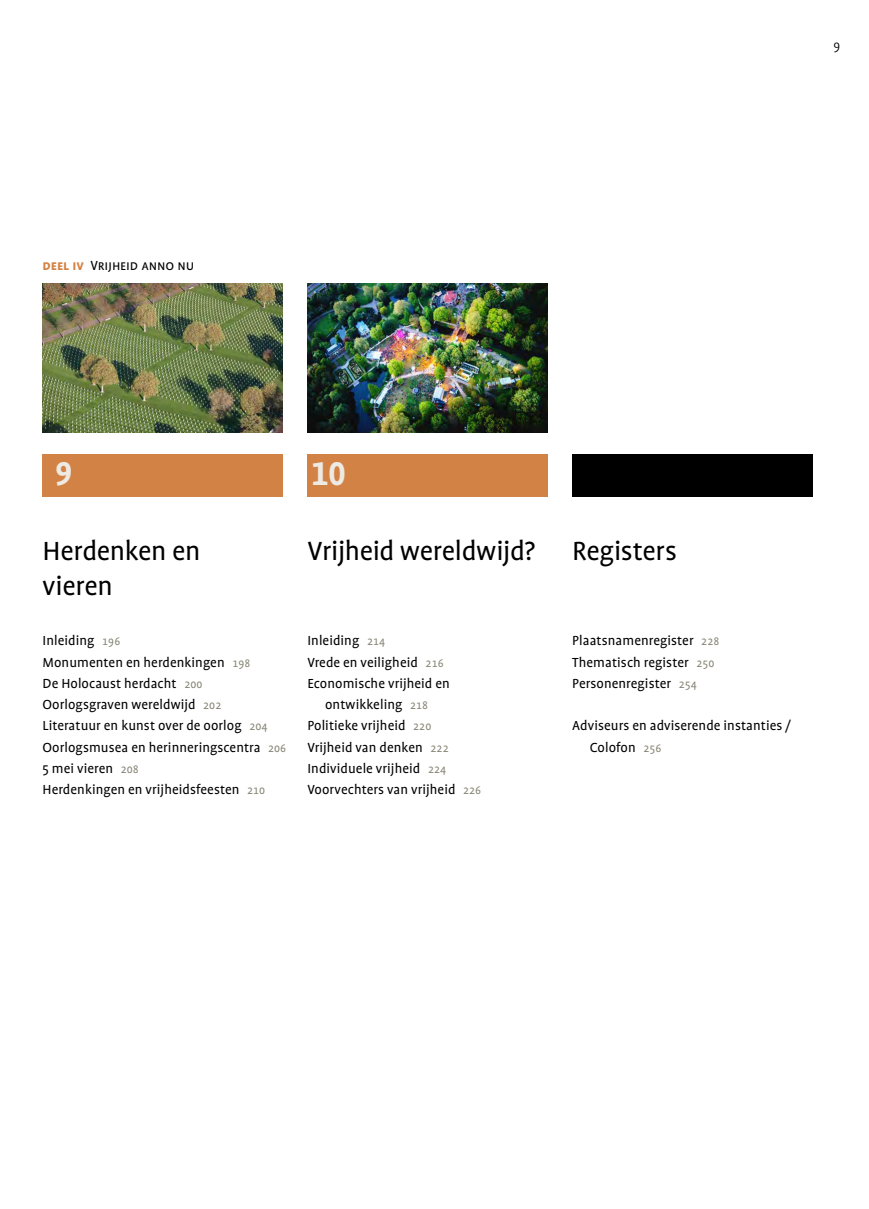
<style>
.page{position:relative;width:869px;height:1209px;background:#fff}
.page>*{position:absolute;margin:0;border:0;box-sizing:border-box;transform-origin:0 0}
.t1{font:700 37.5px "Profile NO";color:#ede9e3}
.t2{font:30px/35px "Profile";letter-spacing:-.01em;color:#000}
.t3{font:15px/21.2px "Profile";letter-spacing:.005em;color:#000}
.t4{font:15px "Profile SC";letter-spacing:-.005em;color:#000}
.t5{font:300 14.38px "Profile SC";color:#000}
.s1{font-weight:700;color:#d38245}
.s2{font-family:"Profile SC";font-size:12.5px;color:#878575}
</style>
<div class="page">
<img style="left:43px;top:283px;width:239px;height:149px">
<img style="left:307px;top:283px;width:240px;height:149px">
<div style="left:76px;top:454px;width:206px;height:42px;background:#d38245"></div>
<div style="left:341px;top:454px;width:206px;height:42px;background:#d38245"></div>
<div style="left:605px;top:454px;width:206px;height:42px;background:#000"></div>
<div style="left:43px;top:454px;width:42px;height:42px;background:#d38245"></div>
<div style="left:307px;top:454px;width:43px;height:42px;background:#d38245"></div>
<div style="left:572px;top:454px;width:42px;height:42px;background:#000"></div>
<p class="t5" style="left:833px;top:37px;width:8px">9</p>
<p class="t4" style="left:43px;top:257px;width:153px"><span class="s1">deel iv</span> Vrijheid anno nu</p>
<h1 class="t1" style="left:55px;top:452px;width:19px">9</h1>
<h1 class="t1" style="left:311px;top:452px;width:37px">10</h1>
<h2 class="t2" style="left:43px;top:533px;width:159px">Herdenken en vieren</h2>
<h2 class="t2" style="left:307px;top:533px;width:371px">Vrijheid wereldwijd? Registers</h2>
<p class="t3" style="left:43px;top:629px;width:245px">Inleiding <span class="s2">196<br></span>Monumenten en herdenkingen <span class="s2">198<br></span>De Holocaust herdacht <span class="s2">200<br></span>Oorlogsgraven wereldwijd <span class="s2">202<br></span>Literatuur en kunst over de oorlog <span class="s2">204<br></span>Oorlogsmusea en herinneringscentra <span class="s2">206<br></span>5 mei vieren <span class="s2">208<br></span>Herdenkingen en vrijheidsfeesten <span class="s2">210</span></p>
<p class="t3" style="left:307px;top:629px;width:79px">Inleiding <span class="s2">214</span></p>
<p class="t3" style="left:572px;top:629px;width:148px">Plaatsnamenregister <span class="s2">228<br></span>Thematisch register <span class="s2">250<br></span>Personenregister <span class="s2">254</span></p>
<p class="t3" style="left:589px;top:714px;width:202px;text-indent:-18px">Adviseurs en adviserende instanties /<br>Colofon <span class="s2">256</span></p>
<p class="t3" style="left:307px;top:651px;width:138px">Vrede en veiligheid <span class="s2">216</span></p>
<p class="t3" style="left:307px;top:672px;width:144px">Economische vrijheid en</p>
<p class="t3" style="left:325px;top:693px;width:104px">ontwikkeling <span class="s2">218</span></p>
<p class="t3" style="left:307px;top:714px;width:125px">Politieke vrijheid <span class="s2">220</span></p>
<p class="t3" style="left:307px;top:736px;width:143px">Vrijheid van denken <span class="s2">222</span></p>
<p class="t3" style="left:307px;top:757px;width:140px">Individuele vrijheid <span class="s2">224</span></p>
<p class="t3" style="left:307px;top:778px;width:175px">Voorvechters van vrijheid <span class="s2">226</span></p>
</div>
